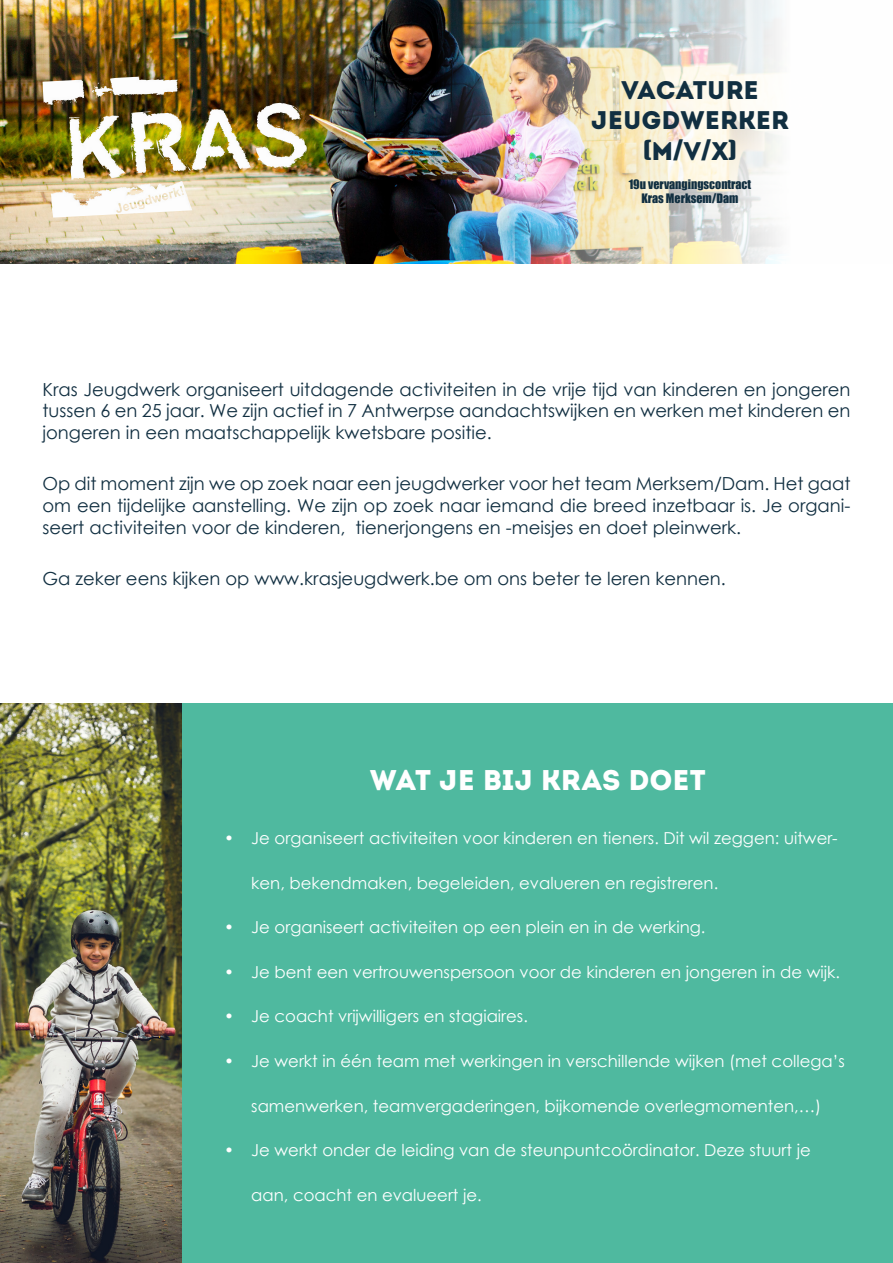
<style>
.page{position:relative;width:893px;height:1263px;background:#fff}
.page>*{position:absolute;margin:0;border:0;box-sizing:border-box;transform-origin:0 0}
.t1{font:28.5px "Intro";color:#fff}
.t2{font:25.5px "Intro";color:#112f41}
.t3{font:25.5px "Impact";color:#112f41}
.t4{font:18px/21.6px "Century Gothic";color:#112f41;text-align:justify}
.t5{font:16.5px "Century Gothic";color:#fff}
.t6{font:12px/14.4px "Impact";color:#112f41;text-align:center}
.s1{font-family:"Intro"}
</style>
<div class="page">
<img style="left:0;top:0;width:779px;height:264px">
<img style="left:94px;top:78px;width:25px;height:19px">
<div style="left:0;top:704px;width:893px;height:559px;background:#4fb99f"></div>
<img style="left:0;top:704px;width:182px;height:559px">
<p class="t2" style="left:621px;top:75px;width:139px">VACATURE</p>
<p class="t2" style="left:591px;top:105px;width:200px">JEUGDWERKER</p>
<p class="t3" style="left:643px;top:130px;width:95px">(<span class="s1">M</span>/<span class="s1">V</span>/<span class="s1">X</span>)</p>
<p class="t6" style="left:629px;top:177px;width:124px">19u vervangingscontract<br>Kras Merksem/Dam</p>
<p class="t4" style="left:43px;top:378px;width:809px">Kras Jeugdwerk organiseert uitdagende activiteiten in de vrije tijd van kinderen en jongeren tussen 6 en 25 jaar. We zijn actief in 7 Antwerpse aandachtswijken en werken met kinderen en jongeren in een maatschappelijk kwetsbare positie.</p>
<p class="t4" style="left:43px;top:473px;width:809px">Op dit moment zijn we op zoek naar een jeugdwerker voor het team Merksem/Dam. Het gaat om een tijdelijke aanstelling. We zijn op zoek naar iemand die breed inzetbaar is. Je organi&shy;seert activiteiten voor de kinderen, tienerjongens en -meisjes en doet pleinwerk.</p>
<p class="t4" style="left:43px;top:568px;width:685px">Ga zeker eens kijken op www.krasjeugdwerk.be om ons beter te leren kennen.</p>
<p class="t1" style="left:370px;top:763px;width:337px">WAT JE BIJ KRAS DOET</p>
<p class="t5" style="left:224px;top:827px;width:615px">• Je organiseert activiteiten voor kinderen en tieners. Dit wil zeggen: uitwer-</p>
<p class="t5" style="left:251px;top:871px;width:468px">ken, bekendmaken, begeleiden, evalueren en registreren.</p>
<p class="t5" style="left:224px;top:916px;width:483px">• Je organiseert activiteiten op een plein en in de werking.</p>
<p class="t5" style="left:224px;top:960px;width:617px">• Je bent een vertrouwenspersoon voor de kinderen en jongeren in de wijk.</p>
<p class="t5" style="left:224px;top:1005px;width:305px">• Je coacht vrijwilligers en stagiaires.</p>
<p class="t5" style="left:224px;top:1049px;width:622px">• Je werkt in één team met werkingen in verschillende wijken (met collega’s</p>
<p class="t5" style="left:251px;top:1094px;width:571px">samenwerken, teamvergaderingen, bijkomende overlegmomenten,…)</p>
<p class="t5" style="left:224px;top:1138px;width:588px">• Je werkt onder de leiding van de steunpuntcoördinator. Deze stuurt je</p>
<p class="t5" style="left:251px;top:1183px;width:232px">aan, coacht en evalueert je.</p>
</div>
